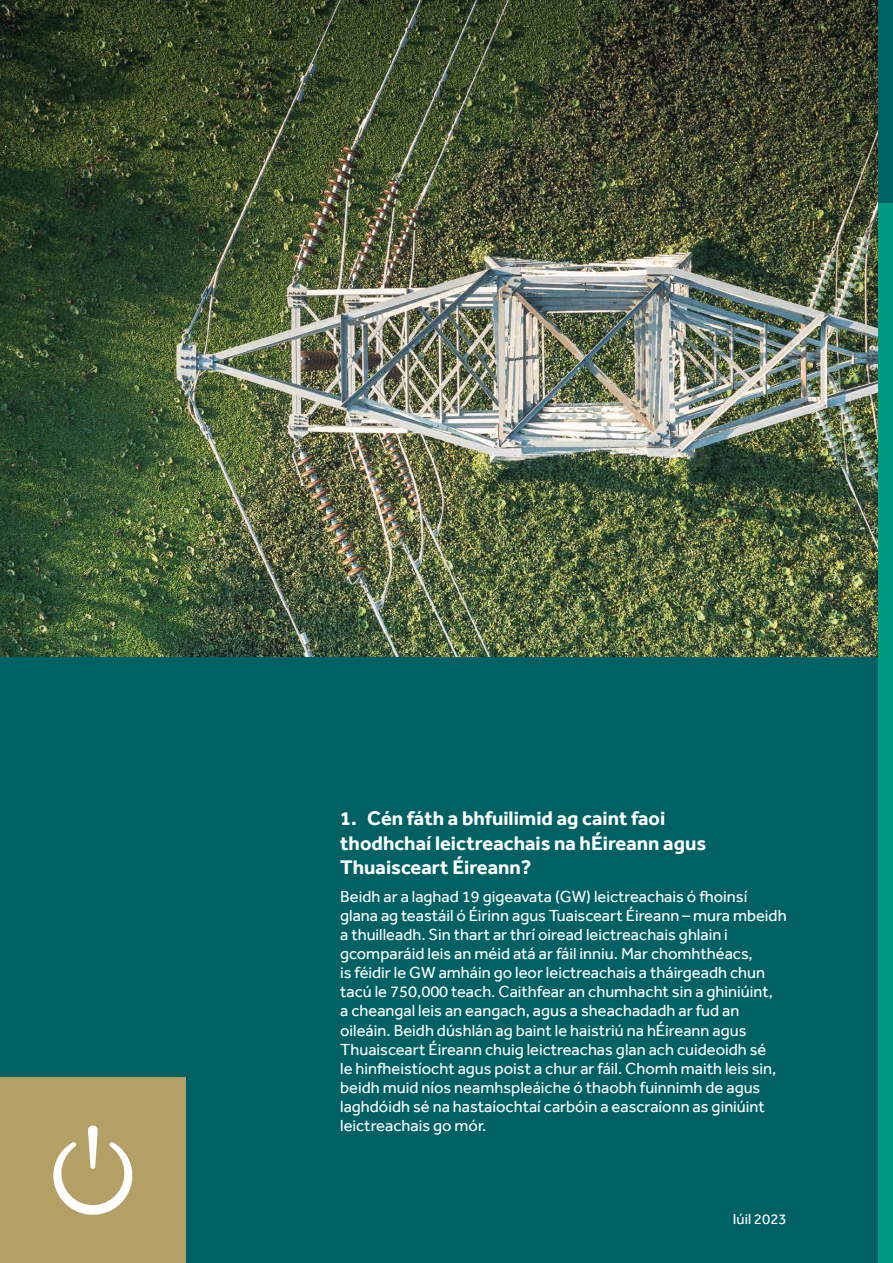
<style>
.page{position:relative;width:893px;height:1263px;background:#fff}
.page>*{position:absolute;margin:0;border:0;box-sizing:border-box;transform-origin:0 0}
.t1{font:700 20.25px/24.3px "Effra";color:#fff}
.t2{font:16.5px/19px "Effra";color:#fff}
.t3{font:15px "Effra";color:#fff}
.t4{font:500 15px "Effra";color:#54565b}
</style>
<div class="page">
<img style="left:0;top:0;width:893px;height:658px">
<div style="left:0;top:658px;width:893px;height:605px;background:#006165"></div>
<div style="left:878px;top:203px;width:15px;height:1060px;background:#009982"></div>
<div style="left:878px;top:0;width:15px;height:202px;background:#006165"></div>
<div style="left:0;top:1077px;width:186px;height:186px;background:#b4a065"></div>
<svg style="left:53px;top:1125px;width:80px;height:90px"></svg>
<p class="t4" style="left:778px;top:80px;width:10px">7</p>
<p class="t1" style="left:340px;top:806px;width:367px">1. Cén fáth a bhfuilimid ag caint faoi thodhchaí leictreachais na hÉireann agus<br>Thuaisceart Éireann?</p>
<p class="t2" style="left:340px;top:886px;width:448px">Beidh ar a laghad 19 gigeavata (GW) leictreachais ó fhoinsí glana ag teastáil ó Éirinn agus Tuaisceart Éireann – mura mbeidh a thuilleadh. Sin thart ar thrí oiread leictreachais ghlain i gcomparáid leis an méid atá ar fáil inniu. Mar chomhthéacs,<br>is féidir le GW amháin go leor leictreachais a tháirgeadh chun tacú le 750,000 teach. Caithfear an chumhacht sin a ghiniúint,<br>a cheangal leis an eangach, agus a sheachadadh ar fud an oileáin. Beidh dúshlán ag baint le haistriú na hÉireann agus Thuaisceart Éireann chuig leictreachas glan ach cuideoidh sé<br>le hinfheistíocht agus poist a chur ar fáil. Chomh maith leis sin, beidh muid níos neamhspleáiche ó thaobh fuinnimh de agus laghdóidh sé na hastaíochtaí carbóin a eascraíonn as giniúint leictreachais go mór.</p>
<p class="t3" style="left:733px;top:1210px;width:55px">Iúil 2023</p>
</div>
